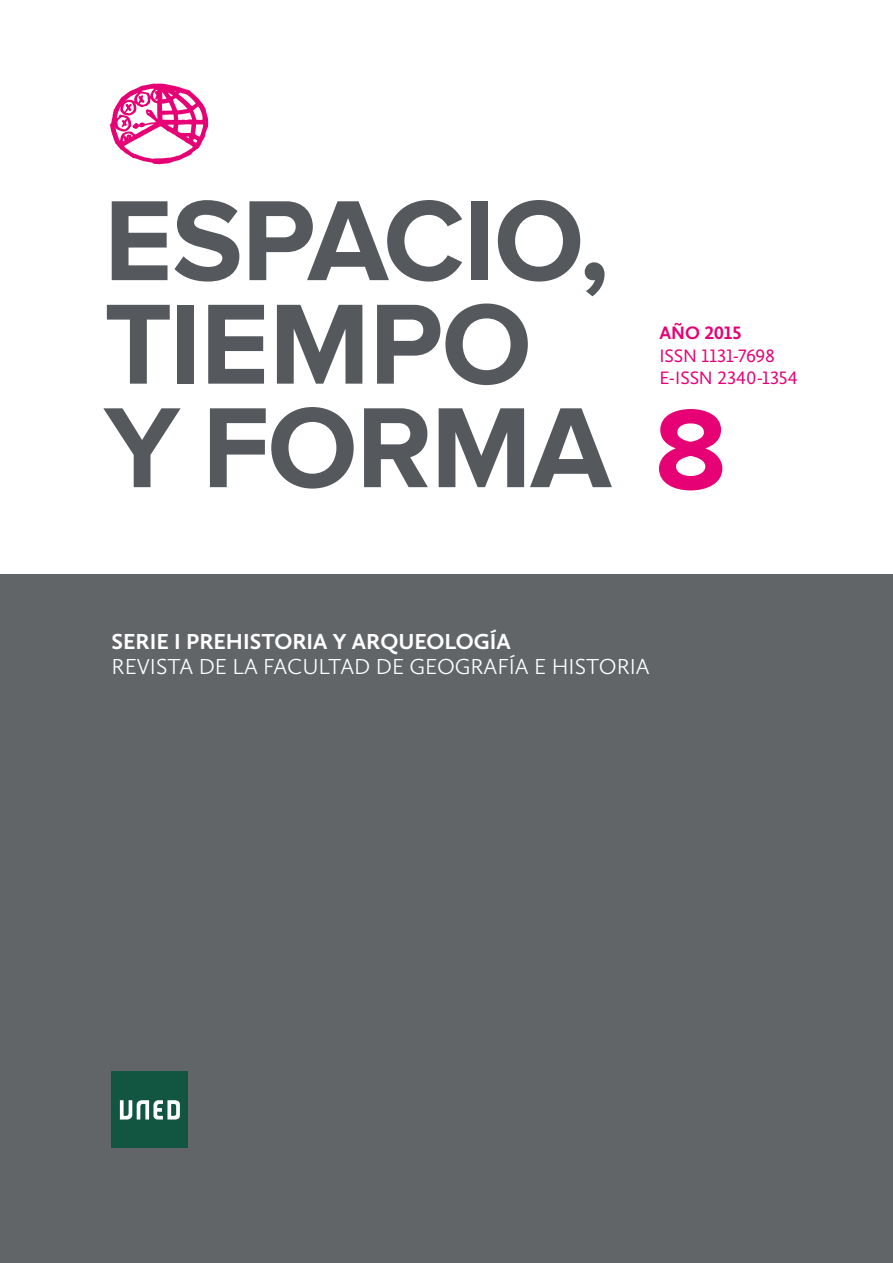
<style>
.page{position:relative;width:893px;height:1263px;background:#fff}
.page>*{position:absolute;margin:0;border:0;box-sizing:border-box;transform-origin:0 0}
.t1{font:700 118.2px "Proxima Nova";letter-spacing:-.01em;color:#55585d}
.t2{font:300 22.5px "Calluna Sans";color:#fff}
.t3{font:700 22.5px "Calluna Sans";color:#fff}
.t4{font:18.6px "Calluna Sans";letter-spacing:.005em;color:#e60275}
.t5{font:18.6px "Calluna Sans";letter-spacing:-.015em;color:#e60275}
.t6{font:700 18.6px "Calluna Sans";letter-spacing:-.005em;color:#e60275}
.s1{color:#e60275}
</style>
<div class="page">
<div style="left:0;top:574px;width:893px;height:689px;background:#626568"></div>
<svg style="left:110px;top:83px;width:98px;height:81px"></svg>
<div style="left:112px;top:1071px;width:76px;height:77px;background:#125642"></div>
<svg style="left:120px;top:1100px;width:60px;height:20px"></svg>
<p class="t1" style="left:104px;top:173px;width:507px">ESPACIO,</p>
<p class="t1" style="left:104px;top:276px;width:429px">TIEMPO</p>
<p class="t6" style="left:659px;top:322px;width:84px">AÑO 2015</p>
<p class="t5" style="left:659px;top:344px;width:117px">ISSN 1131-7698</p>
<p class="t4" style="left:659px;top:367px;width:140px">E-ISSN 2340-1354</p>
<p class="t1" style="left:104px;top:380px;width:624px">Y FORMA <span class="s1">8</span></p>
<p class="t3" style="left:112px;top:627px;width:401px">SERIE I PREHISTORIA Y ARQUEOLOGÍA</p>
<p class="t2" style="left:112px;top:653px;width:540px">REVISTA DE LA FACULTAD DE GEOGRAFÍA E HISTORIA</p>
</div>
